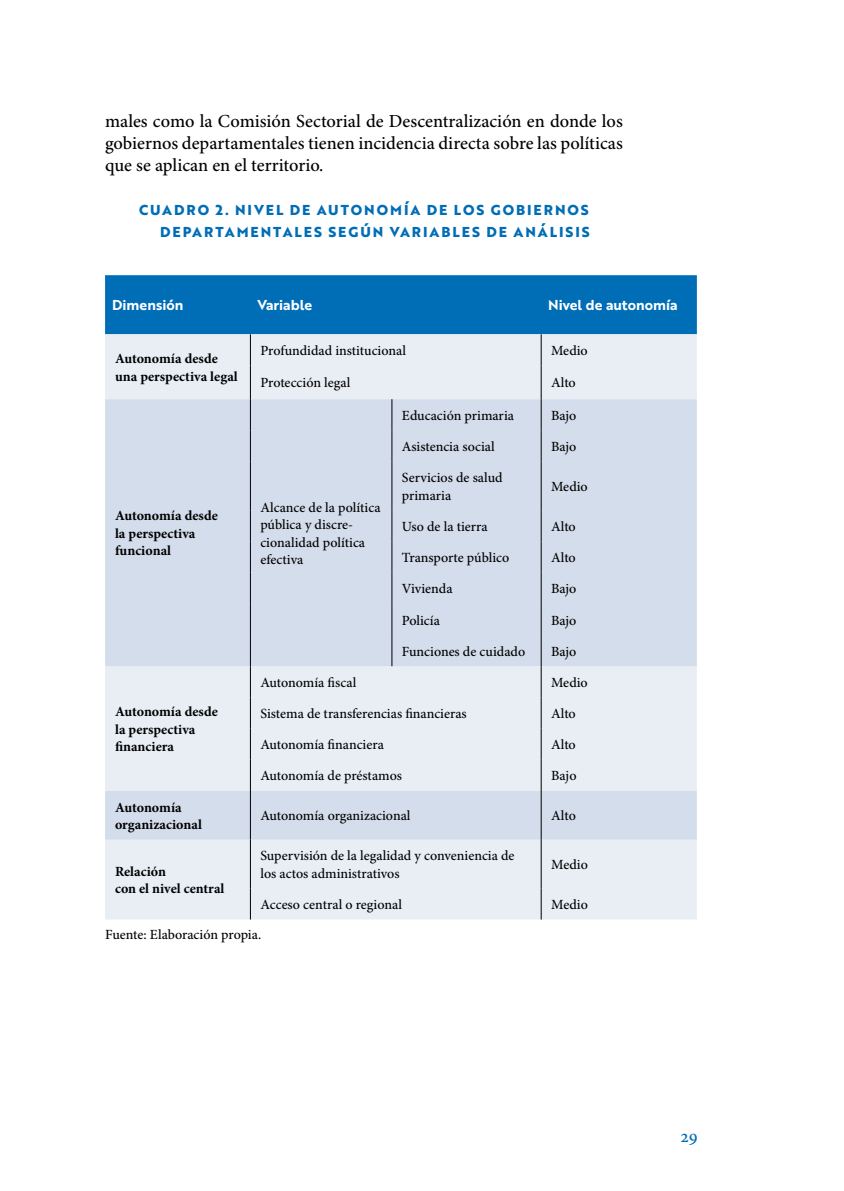
<style>
.page{position:relative;width:844px;height:1191px;background:#fff}
.page>*{position:absolute;margin:0;border:0;box-sizing:border-box;transform-origin:0 0}
.t1{font:500 18.38px/22.1px "Minion Pro";color:#000;text-align:justify}
.t2{font:500 18.38px "Minion Pro";color:#006db7}
.t3{font:500 14px/17.5px "Minion Pro";color:#000}
.t4{font:700 14px/17.5px "Minion Pro";color:#000}
.t5{font:700 14px/22.1px "Brother 1816 Extra";letter-spacing:.14em;color:#006db7;text-align:right}
.t6{font:14px "Brother 1816 Bold";color:#fff}
</style>
<div class="page">
<div style="left:105px;top:275px;width:591px;height:59px;background:#006db7"></div>
<div style="left:105px;top:334px;width:591px;height:585px;background:#e9eef5"></div>
<svg style="left:105px;top:399px;width:591px;height:440px;background:#d9e1ed"></svg>
<hr style="left:250px;top:334px;width:1px;height:31px;background:#000">
<hr style="left:540px;top:334px;width:1px;height:31px;background:#000">
<hr style="left:250px;top:365px;width:1px;height:34px;background:#000">
<hr style="left:540px;top:365px;width:1px;height:34px;background:#000">
<hr style="left:250px;top:399px;width:1px;height:31px;background:#000">
<hr style="left:250px;top:430px;width:1px;height:31px;background:#000">
<hr style="left:250px;top:461px;width:1px;height:49px;background:#000">
<hr style="left:250px;top:510px;width:1px;height:31px;background:#000">
<hr style="left:250px;top:541px;width:1px;height:31px;background:#000">
<hr style="left:250px;top:572px;width:1px;height:32px;background:#000">
<hr style="left:250px;top:604px;width:1px;height:31px;background:#000">
<hr style="left:250px;top:635px;width:1px;height:31px;background:#000">
<hr style="left:391px;top:399px;width:1px;height:31px;background:#000">
<hr style="left:540px;top:399px;width:1px;height:31px;background:#000">
<hr style="left:391px;top:430px;width:1px;height:31px;background:#000">
<hr style="left:540px;top:430px;width:1px;height:31px;background:#000">
<hr style="left:391px;top:461px;width:1px;height:49px;background:#000">
<hr style="left:540px;top:461px;width:1px;height:49px;background:#000">
<hr style="left:391px;top:510px;width:1px;height:31px;background:#000">
<hr style="left:540px;top:510px;width:1px;height:31px;background:#000">
<hr style="left:391px;top:541px;width:1px;height:31px;background:#000">
<hr style="left:540px;top:541px;width:1px;height:31px;background:#000">
<hr style="left:391px;top:572px;width:1px;height:32px;background:#000">
<hr style="left:540px;top:572px;width:1px;height:32px;background:#000">
<hr style="left:391px;top:604px;width:1px;height:31px;background:#000">
<hr style="left:540px;top:604px;width:1px;height:31px;background:#000">
<hr style="left:391px;top:635px;width:1px;height:31px;background:#000">
<hr style="left:540px;top:635px;width:1px;height:31px;background:#000">
<hr style="left:250px;top:666px;width:1px;height:31px;background:#000">
<hr style="left:540px;top:666px;width:1px;height:31px;background:#000">
<hr style="left:250px;top:697px;width:1px;height:31px;background:#000">
<hr style="left:540px;top:697px;width:1px;height:31px;background:#000">
<hr style="left:250px;top:728px;width:1px;height:32px;background:#000">
<hr style="left:540px;top:728px;width:1px;height:32px;background:#000">
<hr style="left:250px;top:760px;width:1px;height:31px;background:#000">
<hr style="left:540px;top:760px;width:1px;height:31px;background:#000">
<hr style="left:250px;top:791px;width:1px;height:48px;background:#000">
<hr style="left:540px;top:791px;width:1px;height:48px;background:#000">
<hr style="left:250px;top:839px;width:1px;height:49px;background:#000">
<hr style="left:540px;top:839px;width:1px;height:49px;background:#000">
<hr style="left:250px;top:888px;width:1px;height:31px;background:#000">
<hr style="left:540px;top:888px;width:1px;height:31px;background:#000">
<h1 class="t1" style="left:105px;top:111px;width:519px">males como la Comisión Sectorial de Descentralización en donde los gobiernos departamentales tienen incidencia directa sobre las políticas que se aplican en el territorio.</h1>
<p class="t5" style="left:139px;top:199px;width:452px">CUADRO 2. NIVEL DE AUTONOMÍA DE LOS GOBIERNOS<br>DEPARTAMENTALES SEGÚN VARIABLES DE ANÁLISIS</p>
<p class="t6" style="left:112px;top:294px;width:73px">Dimensión</p>
<p class="t6" style="left:257px;top:294px;width:56px">Variable</p>
<p class="t6" style="left:548px;top:294px;width:131px">Nivel de autonomía</p>
<p class="t4" style="left:115px;top:350px;width:124px">Autonomía desde una perspectiva legal</p>
<p class="t3" style="left:260px;top:342px;width:147px">Profundidad institucional</p>
<p class="t3" style="left:551px;top:342px;width:38px">Medio</p>
<p class="t3" style="left:260px;top:375px;width:91px">Protección legal</p>
<p class="t3" style="left:551px;top:375px;width:26px">Alto</p>
<p class="t4" style="left:115px;top:507px;width:104px">Autonomía desde la perspectiva funcional</p>
<p class="t3" style="left:260px;top:499px;width:122px">Alcance de la política pública y discre&shy;cionalidad política efectiva</p>
<p class="t3" style="left:402px;top:407px;width:114px">Educación primaria</p>
<p class="t3" style="left:551px;top:407px;width:27px">Bajo</p>
<p class="t3" style="left:402px;top:438px;width:94px">Asistencia social</p>
<p class="t3" style="left:551px;top:438px;width:27px">Bajo</p>
<p class="t3" style="left:402px;top:469px;width:102px">Servicios de salud primaria</p>
<p class="t3" style="left:551px;top:478px;width:38px">Medio</p>
<p class="t3" style="left:402px;top:518px;width:87px">Uso de la tierra</p>
<p class="t3" style="left:551px;top:518px;width:26px">Alto</p>
<p class="t3" style="left:402px;top:549px;width:109px">Transporte público</p>
<p class="t3" style="left:551px;top:549px;width:26px">Alto</p>
<p class="t3" style="left:402px;top:580px;width:52px">Vivienda</p>
<p class="t3" style="left:551px;top:580px;width:27px">Bajo</p>
<p class="t3" style="left:402px;top:612px;width:40px">Policía</p>
<p class="t3" style="left:551px;top:612px;width:27px">Bajo</p>
<p class="t3" style="left:402px;top:643px;width:125px">Funciones de cuidado</p>
<p class="t3" style="left:551px;top:643px;width:27px">Bajo</p>
<p class="t4" style="left:115px;top:703px;width:104px">Autonomía desde la perspectiva financiera</p>
<p class="t3" style="left:260px;top:674px;width:97px">Autonomía fiscal</p>
<p class="t3" style="left:551px;top:674px;width:38px">Medio</p>
<p class="t3" style="left:260px;top:705px;width:208px">Sistema de transferencias financieras</p>
<p class="t3" style="left:551px;top:705px;width:26px">Alto</p>
<p class="t3" style="left:260px;top:736px;width:125px">Autonomía financiera</p>
<p class="t3" style="left:551px;top:736px;width:26px">Alto</p>
<p class="t3" style="left:260px;top:768px;width:143px">Autonomía de préstamos</p>
<p class="t3" style="left:551px;top:768px;width:27px">Bajo</p>
<p class="t4" style="left:115px;top:799px;width:88px">Autonomía organizacional</p>
<p class="t3" style="left:260px;top:807px;width:152px">Autonomía organizacional</p>
<p class="t3" style="left:551px;top:807px;width:26px">Alto</p>
<p class="t4" style="left:115px;top:863px;width:111px">Relación<br>con el nivel central</p>
<p class="t3" style="left:260px;top:847px;width:255px">Supervisión de la legalidad y conveniencia de los actos administrativos</p>
<p class="t3" style="left:551px;top:856px;width:38px">Medio</p>
<p class="t3" style="left:260px;top:896px;width:143px">Acceso central o regional</p>
<p class="t3" style="left:551px;top:896px;width:38px">Medio</p>
<p class="t3" style="left:105px;top:926px;width:158px">Fuente: Elaboración propia.</p>
<h1 class="t2" style="left:680px;top:1125px;width:19px">29</h1>
</div>
